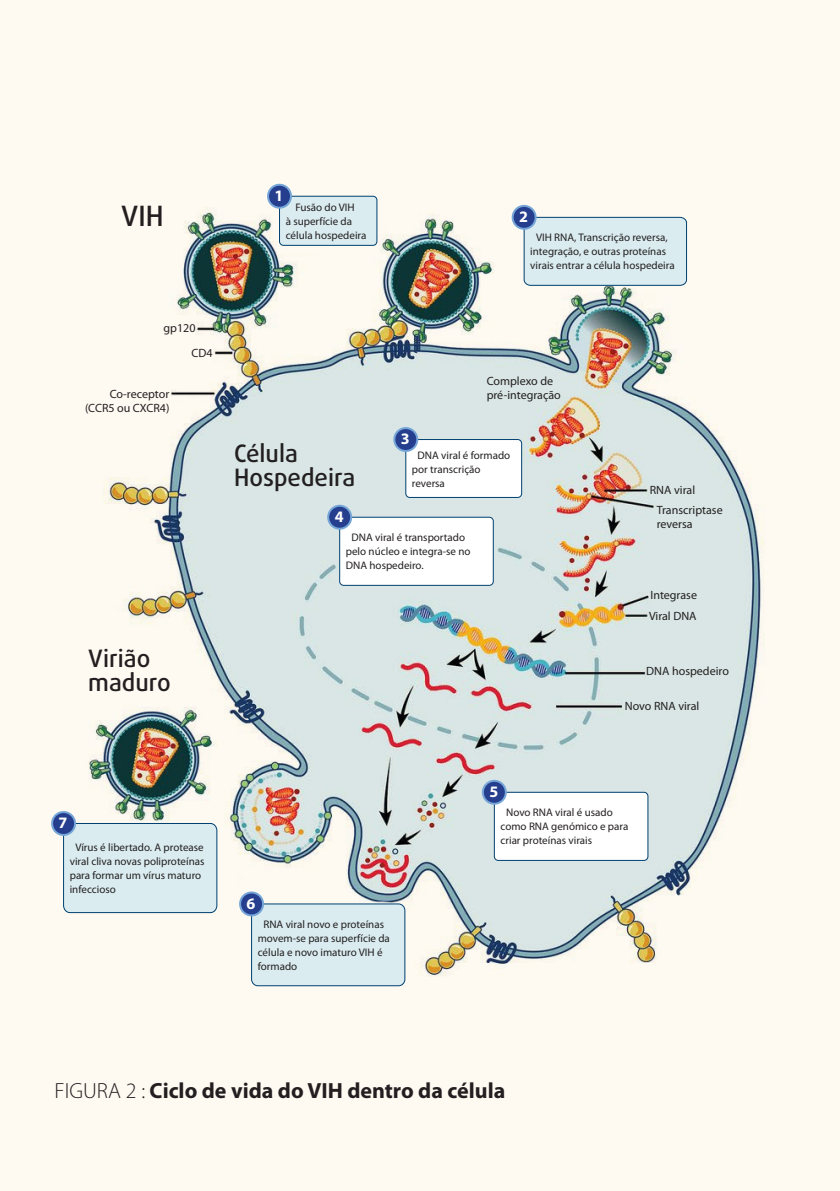
<style>
.page{position:relative;width:840px;height:1191px;background:#fff}
.page>*{position:absolute;margin:0;border:0;box-sizing:border-box;transform-origin:0 0}
.page_header_h1{font:500 28px "Daxline Pro";color:#231f20}
.page_header_h1-2{font:500 24px/24px "Daxline Pro";color:#231f20}
.bold_small_list_head{font:700 22px "Myriad Pro";color:#231f20}
.t1{font:700 16px "Myriad";color:#fff}
.graph_label{font:12px/14px "Myriad Pro";color:#231f20}
.label_indent{font:11px/14px "Myriad Pro";color:#231f20}
.s1{font-weight:300}
</style>
<div class="page">
<div style="left:0;top:0;width:839px;height:1168px;background:#fefaf2"></div>
<img style="left:76px;top:183px;width:687px;height:804px">
<div style="left:279px;top:196px;width:98px;height:49px;background:#daecf0;border-radius:4px"></div>
<div style="left:279px;top:196px;width:98px;height:50px;border:1px solid #004071;border-radius:4px"></div>
<div style="left:268px;top:185px;width:23px;height:23px;background:#253f8e;border-radius:50%"></div>
<div style="left:267px;top:184px;width:25px;height:25px;border:2px solid #76a5d7;border-radius:50%"></div>
<div style="left:405px;top:439px;width:116px;height:58px;background:#fff;border-radius:4px"></div>
<div style="left:405px;top:439px;width:117px;height:59px;border:1px solid #004071;border-radius:4px"></div>
<div style="left:394px;top:428px;width:23px;height:23px;background:#253f8e;border-radius:50%"></div>
<div style="left:393px;top:427px;width:25px;height:25px;border:2px solid #76a5d7;border-radius:50%"></div>
<div style="left:339px;top:517px;width:154px;height:68px;background:#fff;border-radius:4px"></div>
<div style="left:339px;top:517px;width:154px;height:69px;border:1px solid #004071;border-radius:4px"></div>
<div style="left:328px;top:506px;width:23px;height:23px;background:#253f8e;border-radius:50%"></div>
<div style="left:327px;top:505px;width:25px;height:25px;border:2px solid #76a5d7;border-radius:50%"></div>
<div style="left:494px;top:792px;width:153px;height:68px;background:#fff;border-radius:4px"></div>
<div style="left:493px;top:792px;width:155px;height:69px;border:1px solid #004071;border-radius:4px"></div>
<div style="left:482px;top:781px;width:23px;height:22px;background:#253f8e;border-radius:50%"></div>
<div style="left:481px;top:780px;width:25px;height:24px;border:2px solid #76a5d7;border-radius:50%"></div>
<div style="left:524px;top:217px;width:162px;height:68px;background:#daecf0;border-radius:6px"></div>
<div style="left:523px;top:217px;width:163px;height:69px;border:1px solid #004071;border-radius:6px"></div>
<div style="left:512px;top:206px;width:23px;height:23px;background:#253f8e;border-radius:50%"></div>
<div style="left:511px;top:205px;width:25px;height:25px;border:2px solid #76a5d7;border-radius:50%"></div>
<div style="left:63px;top:823px;width:154px;height:89px;background:#daecf0;border-radius:7px"></div>
<div style="left:63px;top:823px;width:154px;height:90px;border:1px solid #004071;border-radius:7px"></div>
<div style="left:52px;top:812px;width:23px;height:23px;background:#253f8e;border-radius:50%"></div>
<div style="left:51px;top:811px;width:25px;height:25px;border:2px solid #76a5d7;border-radius:50%"></div>
<div style="left:251px;top:904px;width:153px;height:81px;background:#daecf0;border-radius:6px"></div>
<div style="left:251px;top:903px;width:154px;height:83px;border:1px solid #004071;border-radius:6px"></div>
<div style="left:240px;top:892px;width:23px;height:23px;background:#253f8e;border-radius:50%"></div>
<div style="left:239px;top:891px;width:25px;height:25px;border:2px solid #76a5d7;border-radius:50%"></div>
<p class="page_header_h1" style="left:121px;top:197px;width:44px">VIH</p>
<p class="graph_label" style="left:163px;top:321px;width:33px">gp120</p>
<p class="graph_label" style="left:85px;top:387px;width:86px;text-align:right">Co-receptor (CCR5 ou CXCR4)</p>
<p class="graph_label" style="left:191px;top:346px;width:23px">CD4</p>
<p class="page_header_h1-2" style="left:88px;top:647px;width:84px">Virião maduro</p>
<p class="t1" style="left:274px;top:187px;width:10px">1</p>
<p class="label_indent" style="left:285px;top:200px;width:82px;text-indent:10px">Fusão do VIH<br>à superfície da célula hospedeira</p>
<p class="t1" style="left:519px;top:209px;width:10px">2</p>
<p class="label_indent" style="left:530px;top:231px;width:146px;text-indent:6px">VIH RNA, Transcrição reversa, integração, e outras proteínas virais entrar a célula hospedeira</p>
<p class="page_header_h1-2" style="left:234px;top:442px;width:123px">Célula<br>Hospedeira</p>
<p class="t1" style="left:334px;top:508px;width:10px">4</p>
<p class="t1" style="left:400px;top:431px;width:10px">3</p>
<p class="graph_label" style="left:486px;top:374px;width:76px">Complexo de pré-integração</p>
<p class="label_indent" style="left:412px;top:448px;width:100px;text-indent:6px">DNA viral é formado por transcrição reversa</p>
<p class="graph_label" style="left:649px;top:483px;width:47px">RNA viral</p>
<p class="graph_label" style="left:656px;top:503px;width:67px">Transcriptase reversa</p>
<p class="label_indent" style="left:345px;top:531px;width:126px;text-indent:6px">DNA viral é transportado pelo núcleo e integra-se no<br>DNA hospedeiro.</p>
<p class="graph_label" style="left:650px;top:588px;width:48px">Integrase</p>
<p class="graph_label" style="left:648px;top:609px;width:49px">Viral DNA</p>
<p class="graph_label" style="left:646px;top:664px;width:84px">DNA hospedeiro</p>
<p class="graph_label" style="left:624px;top:699px;width:76px">Novo RNA viral</p>
<p class="t1" style="left:59px;top:814px;width:10px">7</p>
<p class="label_indent" style="left:70px;top:840px;width:136px;text-indent:6px">Vírus é libertado. A protease viral cliva novas poliproteínas para formar um vírus maturo infeccioso</p>
<p class="t1" style="left:246px;top:895px;width:10px">6</p>
<p class="label_indent" style="left:257px;top:917px;width:134px;text-indent:6px">RNA viral novo e proteínas movem-se para superfície da célula e novo imaturo VIH é formado</p>
<p class="t1" style="left:489px;top:783px;width:10px">5</p>
<p class="label_indent" style="left:500px;top:806px;width:129px;text-indent:6px">Novo RNA viral é usado como RNA genómico e para criar proteínas virais</p>
<p class="bold_small_list_head" style="left:55px;top:1078px;width:452px"><span class="s1">FIGURA 2 :</span> Ciclo de vida do VIH dentro da célula</p>
</div>
